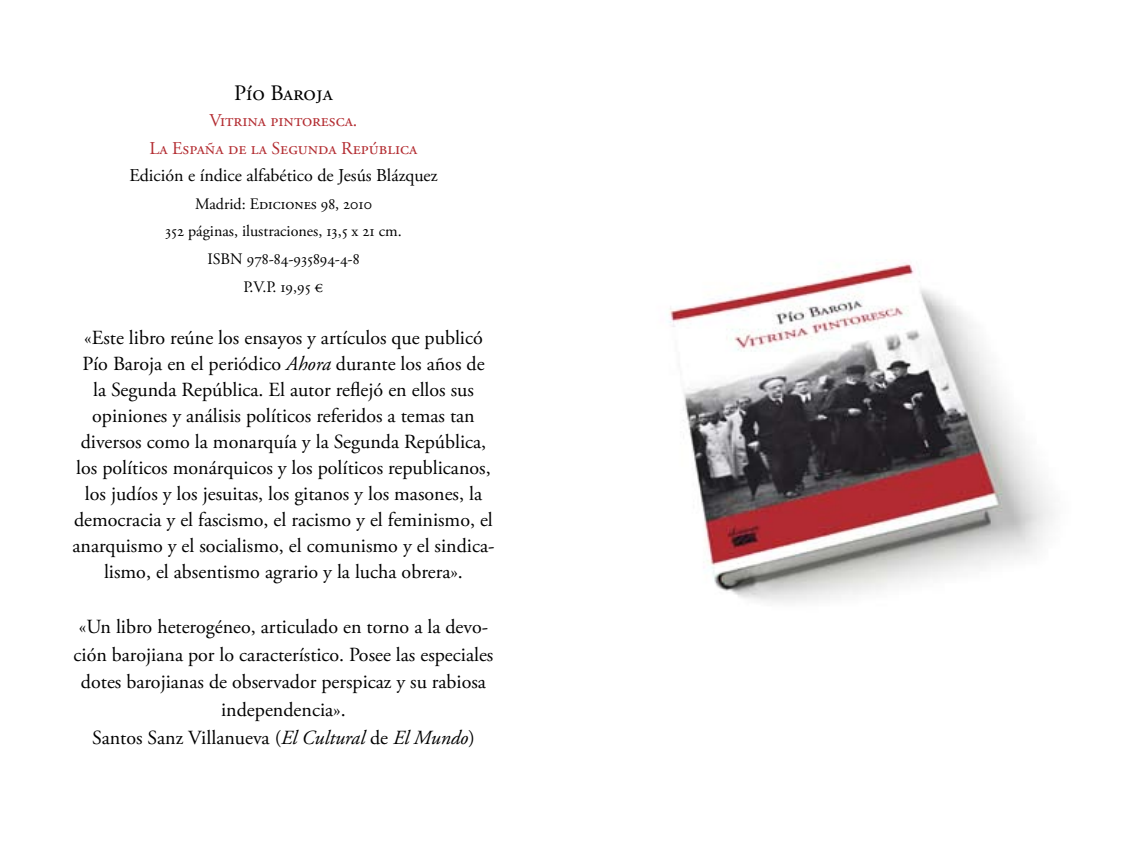
<style>
.page{position:relative;width:1134px;height:851px;background:#fff}
.page>*{position:absolute;margin:0;border:0;box-sizing:border-box;transform-origin:0 0}
.t1{font:22px "Adobe Garamond Pro";color:#000}
.t2{font:20px/26px "Adobe Garamond Pro";color:#000;text-align:center}
.t3{font:18px/27.6px "Adobe Garamond Pro";color:#b32c31;text-align:center}
.t4{font:18px "Adobe Garamond Pro";color:#000}
.t5{font:16px/27.6px "Adobe Garamond Pro";color:#000;text-align:center}
.s1{font-style:italic}
</style>
<div class="page">
<img style="left:668px;top:263px;width:386px;height:340px">
<p class="t1" style="left:234px;top:80px;width:100px">Pío Baroja</p>
<p class="t3" style="left:149px;top:107px;width:270px">Vitrina pintoresca.<br>La España de la Segunda República</p>
<p class="t4" style="left:129px;top:165px;width:310px">Edición e índice alfabético de Jesús Blázquez</p>
<p class="t5" style="left:165px;top:190px;width:238px">Madrid: Ediciones 98, 2010<br>352 páginas, ilustraciones, 13,5 x 21 cm.<br>ISBN 978-84-935894-4-8<br>P.V.P. 19,95 €</p>
<p class="t2" style="left:72px;top:325px;width:424px">«Este libro reúne los ensayos y artículos que publicó Pío Baroja en el periódico <span class="s1">Ahora</span> durante los años de<br>la Segunda República. El autor reflejó en ellos sus opiniones y análisis políticos referidos a temas tan diversos como la monarquía y la Segunda República, los políticos monárquicos y los políticos republicanos, los judíos y los jesuitas, los gitanos y los masones, la democracia y el fascismo, el racismo y el feminismo, el anarquismo y el socialismo, el comunismo y el sindica&shy;lismo, el absentismo agrario y la lucha obrera».</p>
<p class="t2" style="left:74px;top:613px;width:421px;line-height:27.6px">«Un libro heterogéneo, articulado en torno a la devo&shy;ción barojiana por lo característico. Posee las especiales dotes barojianas de observador perspicaz y su rabiosa independencia».<br>Santos Sanz Villanueva (<span class="s1">El Cultural</span> de <span class="s1">El Mundo</span>)</p>
</div>
